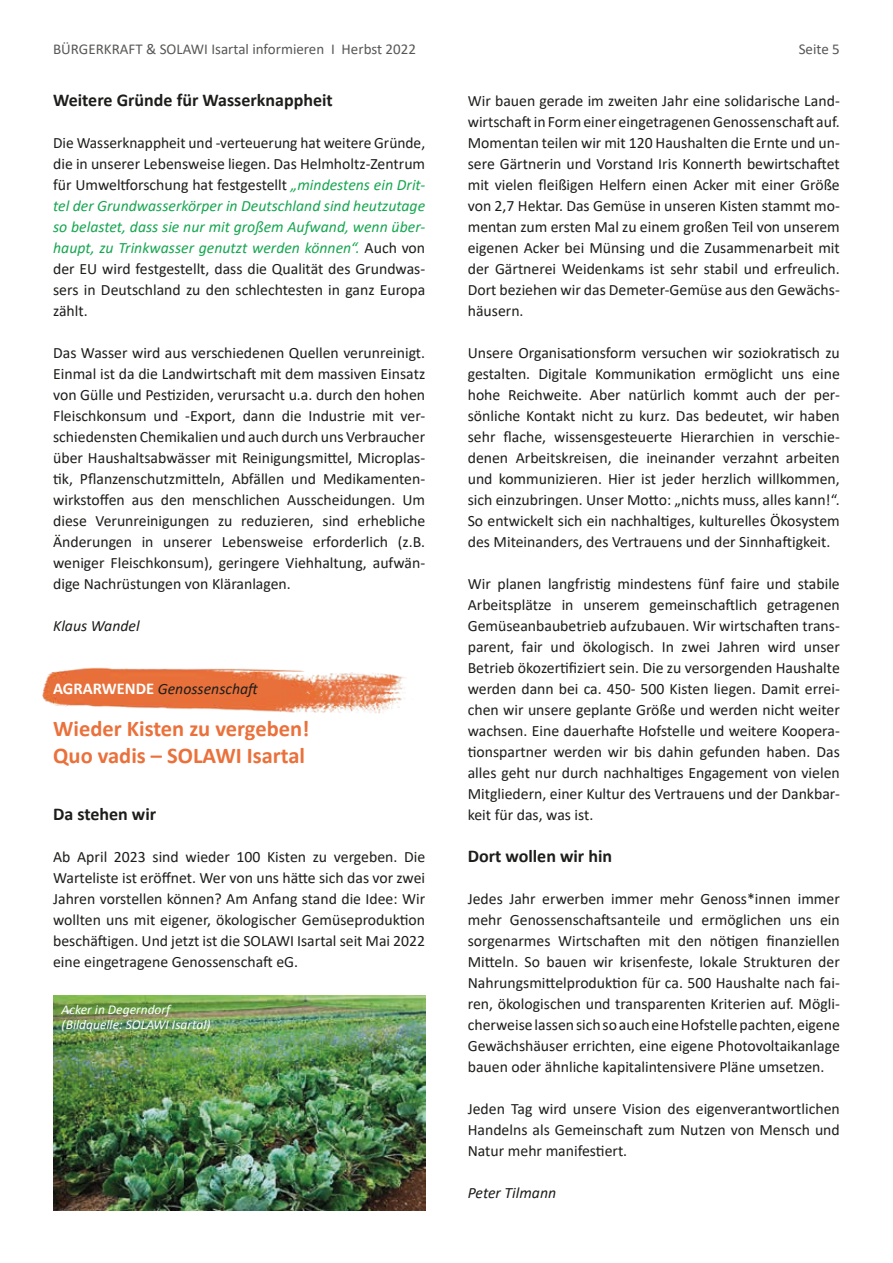
<style>
.page{position:relative;width:893px;height:1263px;background:#fff}
.page>*{position:absolute;margin:0;border:0;box-sizing:border-box;transform-origin:0 0}
.t1{font:700 22.5px/27px "Calibri";color:#ea713b}
.t2{font:700 18px "Calibri";color:#1d1d1b}
.t3{font:15.75px/21px "Calibri";color:#1d1d1b;text-align:justify}
.t4{font:italic 15.75px "Calibri";color:#1d1d1b}
.t5{font:15px "Calibri";color:#575756}
.t6{font:italic 13.5px/15px "Calibri";color:#fff}
.s1{font-style:italic;color:#16a750}
.s2{font-weight:700;font-style:normal;font-size:16.5px;color:#fff}
</style>
<div class="page">
<img style="left:43px;top:667px;width:362px;height:47px">
<img style="left:53px;top:995px;width:372px;height:216px">
<p class="t5" style="left:53px;top:38px;width:364px">BÜRGERKRAFT &amp; SOLAWI Isartal informieren I Herbst 2022</p>
<p class="t5" style="left:799px;top:38px;width:43px">Seite 5</p>
<p class="t2" style="left:53px;top:87px;width:281px">Weitere Gründe für Wasserknappheit</p>
<p class="t3" style="left:53px;top:132px;width:374px">Die Wasserknappheit und -verteuerung hat weitere Gründe, die in unserer Lebensweise liegen. Das Helmholtz-Zentrum für Umweltforschung hat festgestellt <span class="s1">„mindestens ein Drit&shy;tel der Grundwasserkörper in Deutschland sind heutzutage so belastet, dass sie nur mit großem Aufwand, wenn über&shy;haupt, zu Trinkwasser genutzt werden können“.</span> Auch von der EU wird festgestellt, dass die Qualität des Grundwas&shy;sers in Deutschland zu den schlechtesten in ganz Europa zählt.</p>
<p class="t3" style="left:53px;top:342px;width:374px">Das Wasser wird aus verschiedenen Quellen verunreinigt.<br>Einmal ist da die Landwirtschaft mit dem massiven Einsatz von Gülle und Pestiziden, verursacht u.a. durch den hohen Fleischkonsum und -Export, dann die Industrie mit ver&shy;schiedensten Chemikalien und auch durch uns Verbraucher über Haushaltsabwässer mit Reinigungsmittel, Microplas&shy;tik, Pflanzenschutzmitteln, Abfällen und Medikamenten&shy;wirkstoffen aus den menschlichen Ausscheidungen. Um diese Verunreinigungen zu reduzieren, sind erhebliche Änderungen in unserer Lebensweise erforderlich (z.B. weniger Fleischkonsum), geringere Viehhaltung, aufwän&shy;dige Nachrüstungen von Kläranlagen.</p>
<p class="t4" style="left:53px;top:615px;width:88px">Klaus Wandel</p>
<p class="t4" style="left:53px;top:678px;width:208px"><span class="s2">AGRARWENDE</span> Genossenschaft</p>
<h1 class="t1" style="left:53px;top:715px;width:258px">Wieder Kisten zu vergeben!<br>Quo vadis – SOLAWI Isartal</h1>
<p class="t2" style="left:53px;top:801px;width:105px">Da stehen wir</p>
<p class="t3" style="left:53px;top:846px;width:374px">Ab April 2023 sind wieder 100 Kisten zu vergeben. Die Warteliste ist eröffnet. Wer von uns hätte sich das vor zwei Jahren vorstellen können? Am Anfang stand die Idee: Wir wollten uns mit eigener, ökologischer Gemüseproduktion beschäftigen. Und jetzt ist die SOLAWI Isartal seit Mai 2022 eine eingetragene Genossenschaft eG.</p>
<p class="t6" style="left:62px;top:1001px;width:150px">Acker in Degerndorf (Bildquelle: SOLAWI Isartal)</p>
<p class="t3" style="left:468px;top:90px;width:374px">Wir bauen gerade im zweiten Jahr eine solidarische Land&shy;wirtschaft in Form einer eingetragenen Genossenschaft auf.<br>Momentan teilen wir mit 120 Haushalten die Ernte und un&shy;sere Gärtnerin und Vorstand Iris Konnerth bewirtschaftet mit vielen fleißigen Helfern einen Acker mit einer Größe von 2,7 Hektar. Das Gemüse in unseren Kisten stammt mo&shy;mentan zum ersten Mal zu einem großen Teil von unserem eigenen Acker bei Münsing und die Zusammenarbeit mit der Gärtnerei Weidenkams ist sehr stabil und erfreulich.<br>Dort beziehen wir das Demeter-Gemüse aus den Gewächs&shy;häusern.</p>
<p class="t3" style="left:468px;top:342px;width:374px">Unsere Organisationsform versuchen wir soziokratisch zu gestalten. Digitale Kommunikation ermöglicht uns eine hohe Reichweite. Aber natürlich kommt auch der per&shy;sönliche Kontakt nicht zu kurz. Das bedeutet, wir haben sehr flache, wissensgesteuerte Hierarchien in verschie&shy;denen Arbeitskreisen, die ineinander verzahnt arbeiten und kommunizieren. Hier ist jeder herzlich willkommen, sich einzubringen. Unser Motto: „nichts muss, alles kann!“.<br>So entwickelt sich ein nachhaltiges, kulturelles Ökosystem des Miteinanders, des Vertrauens und der Sinnhaftigkeit.</p>
<p class="t3" style="left:468px;top:573px;width:374px">Wir planen langfristig mindestens fünf faire und stabile Arbeitsplätze in unserem gemeinschaftlich getragenen Gemüseanbaubetrieb aufzubauen. Wir wirtschaften trans&shy;parent, fair und ökologisch. In zwei Jahren wird unser Betrieb ökozertifiziert sein. Die zu versorgenden Haushalte werden dann bei ca. 450- 500 Kisten liegen. Damit errei&shy;chen wir unsere geplante Größe und werden nicht weiter wachsen. Eine dauerhafte Hofstelle und weitere Koopera&shy;tionspartner werden wir bis dahin gefunden haben. Das alles geht nur durch nachhaltiges Engagement von vielen Mitgliedern, einer Kultur des Vertrauens und der Dankbar&shy;keit für das, was ist.</p>
<p class="t2" style="left:468px;top:843px;width:146px">Dort wollen wir hin</p>
<p class="t3" style="left:468px;top:888px;width:374px">Jedes Jahr erwerben immer mehr Genoss*innen immer mehr Genossenschaftsanteile und ermöglichen uns ein sorgenarmes Wirtschaften mit den nötigen finanziellen Mitteln. So bauen wir krisenfeste, lokale Strukturen der Nahrungsmittelproduktion für ca. 500 Haushalte nach fai&shy;ren, ökologischen und transparenten Kriterien auf. Mögli&shy;cherweise lassen sich so auch eine Hofstelle pachten, eigene Gewächshäuser errichten, eine eigene Photovoltaikanlage bauen oder ähnliche kapitalintensivere Pläne umsetzen.</p>
<p class="t3" style="left:468px;top:1098px;width:374px">Jeden Tag wird unsere Vision des eigenverantwortlichen Handelns als Gemeinschaft zum Nutzen von Mensch und Natur mehr manifestiert.</p>
<p class="t4" style="left:468px;top:1182px;width:90px">Peter Tilmann</p>
</div>
